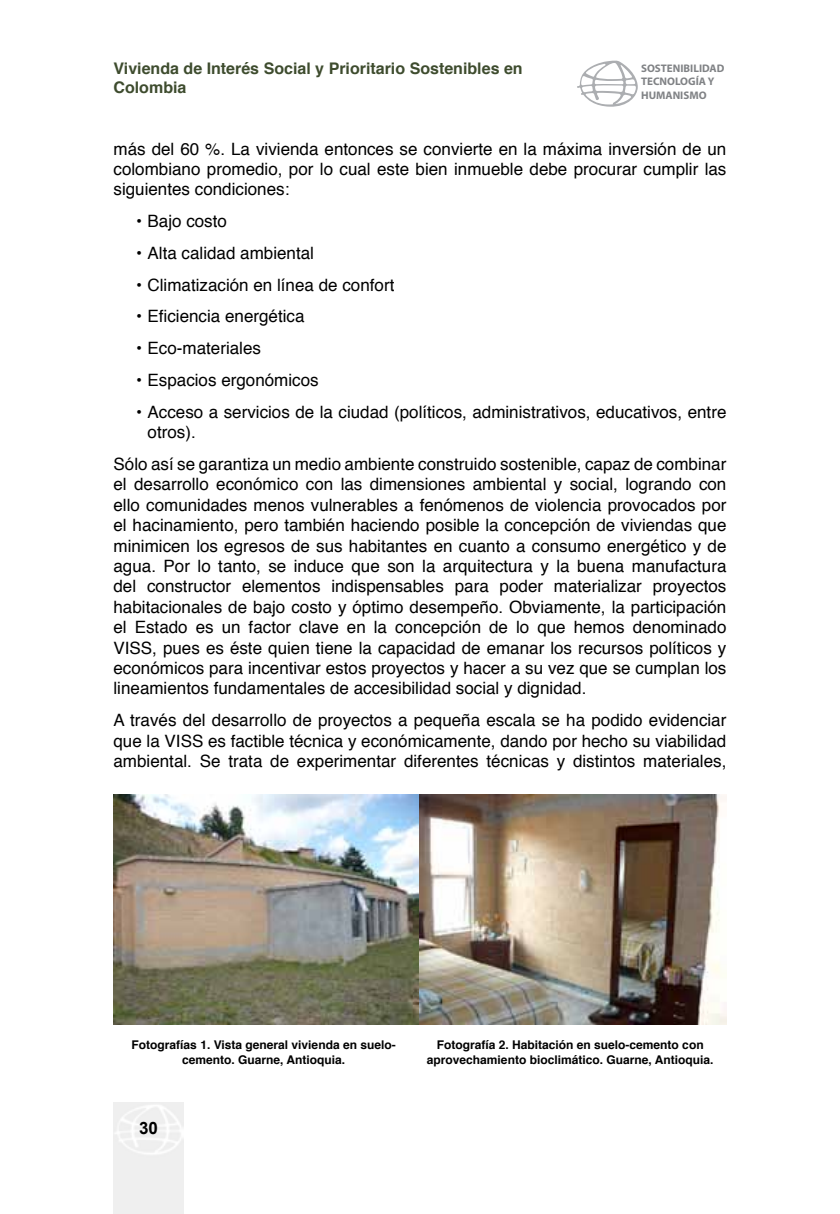
<style>
.page{position:relative;width:840px;height:1214px;background:#fff}
.page>*{position:absolute;margin:0;border:0;box-sizing:border-box;transform-origin:0 0}
.t1{font:17px/20.4px "Helvetica";color:#000;text-align:justify}
.t2{font:700 17px "Arial";color:#000}
.t3{font:700 16px/19.2px "Helvetica";color:#3e4c2e}
.t4{font:700 12px/14.4px "Helvetica";color:#000;text-align:center}
.t5{font:700 11px/13.2px "Myriad Pro";color:#808285}
</style>
<div class="page">
<svg style="left:577px;top:60px;width:60px;height:47px"></svg>
<img style="left:113px;top:794px;width:613px;height:230px">
<p class="t3" style="left:113px;top:59px;width:410px">Vivienda de Interés Social y Prioritario Sostenibles en<br>Colombia</p>
<p class="t5" style="left:640px;top:61px;width:85px">SOSTENIBILIDAD<br>TECNOLOGÍA Y<br>HUMANISMO</p>
<p class="t1" style="left:113px;top:139px;width:614px">más del 60 %. La vivienda entonces se convierte en la máxima inversión de un colombiano promedio, por lo cual este bien inmueble debe procurar cumplir las siguientes condiciones:</p>
<p class="t1" style="left:136px;top:211px;width:92px">• Bajo costo</p>
<p class="t1" style="left:136px;top:243px;width:179px">• Alta calidad ambiental</p>
<p class="t1" style="left:136px;top:275px;width:259px">• Climatización en línea de confort</p>
<p class="t1" style="left:136px;top:307px;width:170px">• Eficiencia energética</p>
<p class="t1" style="left:136px;top:338px;width:126px">• Eco-materiales</p>
<p class="t1" style="left:136px;top:370px;width:184px">• Espacios ergonómicos</p>
<p class="t1" style="left:147px;top:402px;width:580px;text-indent:-11px">• Acceso a servicios de la ciudad (políticos, administrativos, educativos, entre otros).</p>
<p class="t1" style="left:113px;top:454px;width:614px">Sólo así se garantiza un medio ambiente construido sostenible, capaz de combinar el desarrollo económico con las dimensiones ambiental y social, logrando con ello comunidades menos vulnerables a fenómenos de violencia provocados por el hacinamiento, pero también haciendo posible la concepción de viviendas que minimicen los egresos de sus habitantes en cuanto a consumo energético y de agua. Por lo tanto, se induce que son la arquitectura y la buena manufactura del constructor elementos indispensables para poder materializar proyectos habitacionales de bajo costo y óptimo desempeño. Obviamente, la participación el Estado es un factor clave en la concepción de lo que hemos denominado VISS, pues es éste quien tiene la capacidad de emanar los recursos políticos y económicos para incentivar estos proyectos y hacer a su vez que se cumplan los lineamientos fundamentales de accesibilidad social y dignidad.</p>
<p class="t1" style="left:113px;top:710px;width:614px">A través del desarrollo de proyectos a pequeña escala se ha podido evidenciar que la VISS es factible técnica y económicamente, dando por hecho su viabilidad ambiental. Se trata de experimentar diferentes técnicas y distintos materiales,</p>
<p class="t4" style="left:131px;top:1037px;width:265px">Fotografías 1. Vista general vivienda en suelo&shy;cemento. Guarne, Antioquia.</p>
<p class="t4" style="left:426px;top:1037px;width:288px">Fotografía 2. Habitación en suelo-cemento con aprovechamiento bioclimático. Guarne, Antioquia.</p>
<p class="t2" style="left:139px;top:1116px;width:20px">30</p>
</div>
